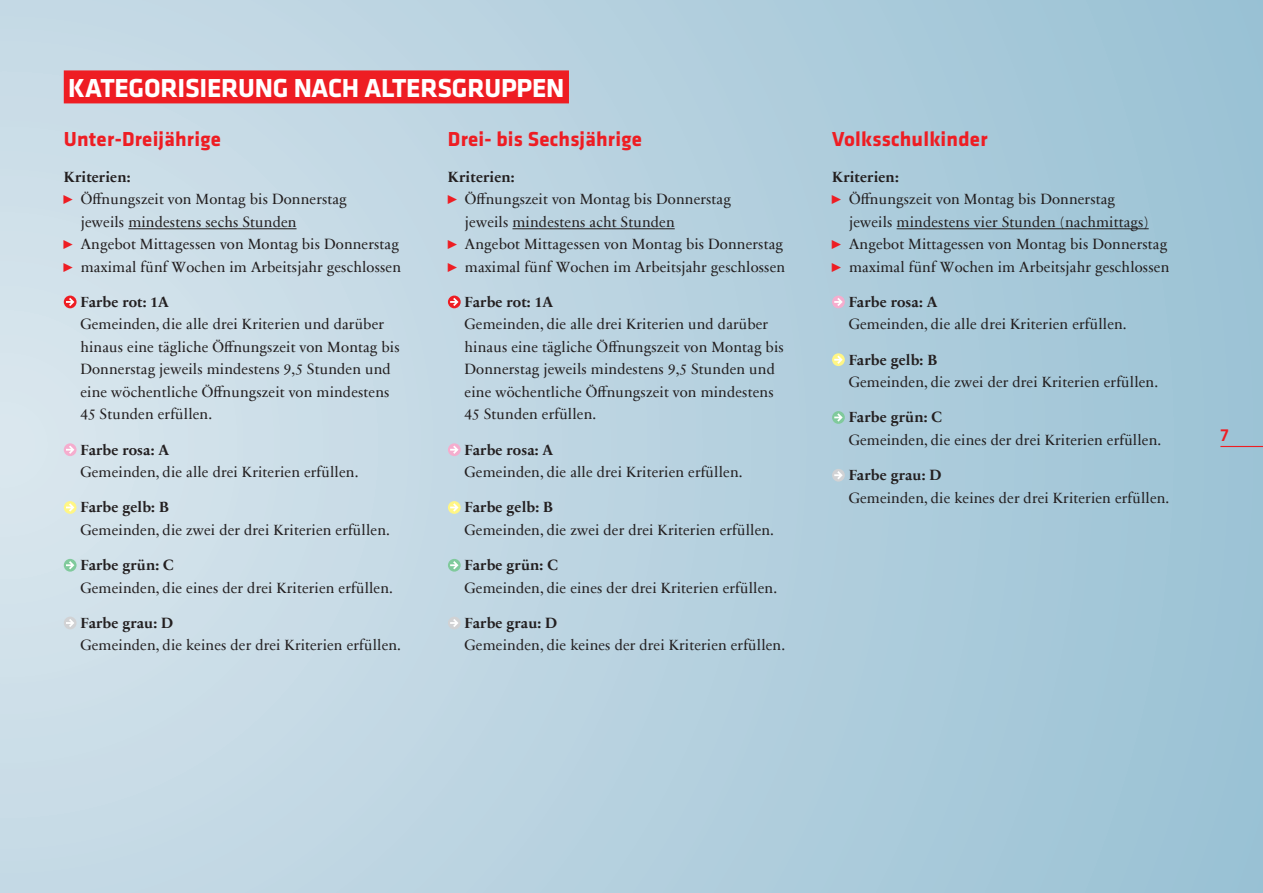
<style>
.page{position:relative;width:1263px;height:893px;background:#fff}
.page>*{position:absolute;margin:0;border:0;box-sizing:border-box;transform-origin:0 0}
.t1{font:700 27px "Klavika Basic";letter-spacing:-.01em;color:#fff}
.t2{font:700 21px "Klavika Basic";letter-spacing:.01em;color:#ee1d23}
.t3{font:500 18px "Klavika Basic";color:#ee1d23}
.t4{font:15px/22.5px "Sabon Next Com";letter-spacing:.01em;color:#231f20}
.t5{font:700 15px "Sabon Next Com";letter-spacing:.01em;color:#231f20}
</style>
<div class="page">
<div style="left:0;top:0;width:1263px;height:893px;background:linear-gradient(to right,#d4e2eb,#9bc2d5)"></div>
<div style="left:64px;top:70px;width:505px;height:33px;background:#ee1d23"></div>
<hr style="left:128px;top:228px;width:168px;height:1px;background:#231f20">
<svg style="left:64px;top:296px;width:13px;height:12px"></svg>
<svg style="left:66px;top:298px;width:8px;height:8px"></svg>
<svg style="left:64px;top:443px;width:13px;height:13px"></svg>
<svg style="left:66px;top:446px;width:8px;height:8px"></svg>
<svg style="left:64px;top:501px;width:13px;height:13px"></svg>
<svg style="left:66px;top:503px;width:8px;height:9px"></svg>
<svg style="left:64px;top:559px;width:13px;height:13px"></svg>
<svg style="left:66px;top:561px;width:8px;height:8px"></svg>
<div style="left:64px;top:617px;width:13px;height:12px;background:#d1d2d4;border-radius:50%"></div>
<svg style="left:66px;top:619px;width:8px;height:8px"></svg>
<hr style="left:512px;top:228px;width:163px;height:1px;background:#231f20">
<svg style="left:448px;top:296px;width:13px;height:12px"></svg>
<svg style="left:450px;top:298px;width:8px;height:8px"></svg>
<svg style="left:448px;top:443px;width:13px;height:13px"></svg>
<svg style="left:450px;top:446px;width:8px;height:8px"></svg>
<svg style="left:448px;top:501px;width:13px;height:13px"></svg>
<svg style="left:450px;top:503px;width:8px;height:9px"></svg>
<svg style="left:448px;top:559px;width:13px;height:13px"></svg>
<svg style="left:450px;top:561px;width:8px;height:8px"></svg>
<div style="left:448px;top:617px;width:13px;height:12px;background:#d1d2d4;border-radius:50%"></div>
<svg style="left:450px;top:619px;width:8px;height:8px"></svg>
<hr style="left:897px;top:228px;width:252px;height:1px;background:#231f20">
<div style="left:832px;top:296px;width:13px;height:12px;background:#f5adce;border-radius:50%"></div>
<svg style="left:834px;top:298px;width:9px;height:8px"></svg>
<svg style="left:832px;top:353px;width:13px;height:13px"></svg>
<svg style="left:834px;top:356px;width:9px;height:8px"></svg>
<svg style="left:832px;top:411px;width:13px;height:13px"></svg>
<svg style="left:834px;top:413px;width:9px;height:9px"></svg>
<div style="left:832px;top:469px;width:13px;height:13px;background:#d1d2d4;border-radius:50%"></div>
<svg style="left:834px;top:471px;width:9px;height:8px"></svg>
<hr style="left:1220px;top:446px;width:43px;height:1px;background:#ee1d23">
<svg style="left:64px;top:195px;width:25px;height:10px"></svg>
<svg style="left:64px;top:240px;width:25px;height:10px"></svg>
<svg style="left:64px;top:262px;width:25px;height:11px"></svg>
<svg style="left:448px;top:195px;width:25px;height:10px"></svg>
<svg style="left:448px;top:240px;width:25px;height:10px"></svg>
<svg style="left:448px;top:262px;width:25px;height:11px"></svg>
<svg style="left:832px;top:195px;width:25px;height:10px"></svg>
<svg style="left:832px;top:240px;width:25px;height:10px"></svg>
<svg style="left:832px;top:262px;width:25px;height:11px"></svg>
<h1 class="t1" style="left:68px;top:68px;width:498px">KATEGORISIERUNG NACH ALTERSGRUPPEN</h1>
<h2 class="t2" style="left:64px;top:124px;width:159px">Unter-Dreijährige</h2>
<p class="t5" style="left:64px;top:165px;width:68px">Kriterien:</p>
<p class="t4" style="left:81px;top:187px;width:322px">Öffnungszeit von Montag bis Donnerstag<br>jeweils mindestens sechs Stunden<br>Angebot Mittagessen von Montag bis Donnerstag maximal fünf Wochen im Arbeitsjahr geschlossen</p>
<p class="t5" style="left:80px;top:290px;width:90px">Farbe rot: 1A</p>
<p class="t4" style="left:80px;top:312px;width:321px">Gemeinden, die alle drei Kriterien und darüber hinaus eine tägliche Öffnungszeit von Montag bis Donnerstag jeweils mindestens 9,5 Stunden und eine wöchentliche Öffnungszeit von mindestens 45 Stunden erfüllen.</p>
<p class="t5" style="left:80px;top:438px;width:90px">Farbe rosa: A</p>
<p class="t4" style="left:80px;top:460px;width:279px">Gemeinden, die alle drei Kriterien erfüllen.</p>
<p class="t5" style="left:80px;top:496px;width:90px">Farbe gelb: B</p>
<p class="t4" style="left:80px;top:518px;width:311px">Gemeinden, die zwei der drei Kriterien erfüllen.</p>
<p class="t5" style="left:80px;top:553px;width:95px">Farbe grün: C</p>
<p class="t4" style="left:80px;top:576px;width:314px">Gemeinden, die eines der drei Kriterien erfüllen.</p>
<p class="t5" style="left:80px;top:611px;width:94px">Farbe grau: D</p>
<p class="t4" style="left:80px;top:633px;width:322px">Gemeinden, die keines der drei Kriterien erfüllen.</p>
<h2 class="t2" style="left:448px;top:124px;width:195px">Drei- bis Sechsjährige</h2>
<p class="t5" style="left:448px;top:165px;width:68px">Kriterien:</p>
<p class="t4" style="left:465px;top:187px;width:322px">Öffnungszeit von Montag bis Donnerstag<br>jeweils mindestens acht Stunden<br>Angebot Mittagessen von Montag bis Donnerstag maximal fünf Wochen im Arbeitsjahr geschlossen</p>
<p class="t5" style="left:465px;top:290px;width:90px">Farbe rot: 1A</p>
<p class="t4" style="left:465px;top:312px;width:321px">Gemeinden, die alle drei Kriterien und darüber hinaus eine tägliche Öffnungszeit von Montag bis Donnerstag jeweils mindestens 9,5 Stunden und eine wöchentliche Öffnungszeit von mindestens 45 Stunden erfüllen.</p>
<p class="t5" style="left:465px;top:438px;width:90px">Farbe rosa: A</p>
<p class="t4" style="left:465px;top:460px;width:279px">Gemeinden, die alle drei Kriterien erfüllen.</p>
<p class="t5" style="left:465px;top:496px;width:90px">Farbe gelb: B</p>
<p class="t4" style="left:465px;top:518px;width:311px">Gemeinden, die zwei der drei Kriterien erfüllen.</p>
<p class="t5" style="left:465px;top:553px;width:95px">Farbe grün: C</p>
<p class="t4" style="left:465px;top:576px;width:314px">Gemeinden, die eines der drei Kriterien erfüllen.</p>
<p class="t5" style="left:465px;top:611px;width:94px">Farbe grau: D</p>
<p class="t4" style="left:465px;top:633px;width:322px">Gemeinden, die keines der drei Kriterien erfüllen.</p>
<h2 class="t2" style="left:832px;top:124px;width:157px">Volksschulkinder</h2>
<p class="t5" style="left:832px;top:165px;width:68px">Kriterien:</p>
<p class="t4" style="left:849px;top:187px;width:322px">Öffnungszeit von Montag bis Donnerstag<br>jeweils mindestens vier Stunden (nachmittags)<br>Angebot Mittagessen von Montag bis Donnerstag maximal fünf Wochen im Arbeitsjahr geschlossen</p>
<p class="t5" style="left:849px;top:290px;width:90px">Farbe rosa: A</p>
<p class="t4" style="left:849px;top:312px;width:279px">Gemeinden, die alle drei Kriterien erfüllen.</p>
<p class="t5" style="left:849px;top:348px;width:90px">Farbe gelb: B</p>
<p class="t4" style="left:849px;top:370px;width:311px">Gemeinden, die zwei der drei Kriterien erfüllen.</p>
<p class="t5" style="left:849px;top:406px;width:95px">Farbe grün: C</p>
<p class="t4" style="left:849px;top:428px;width:314px">Gemeinden, die eines der drei Kriterien erfüllen.</p>
<p class="t5" style="left:849px;top:463px;width:94px">Farbe grau: D</p>
<p class="t4" style="left:849px;top:486px;width:322px">Gemeinden, die keines der drei Kriterien erfüllen.</p>
<p class="t3" style="left:1220px;top:423px;width:10px">7</p>
</div>
